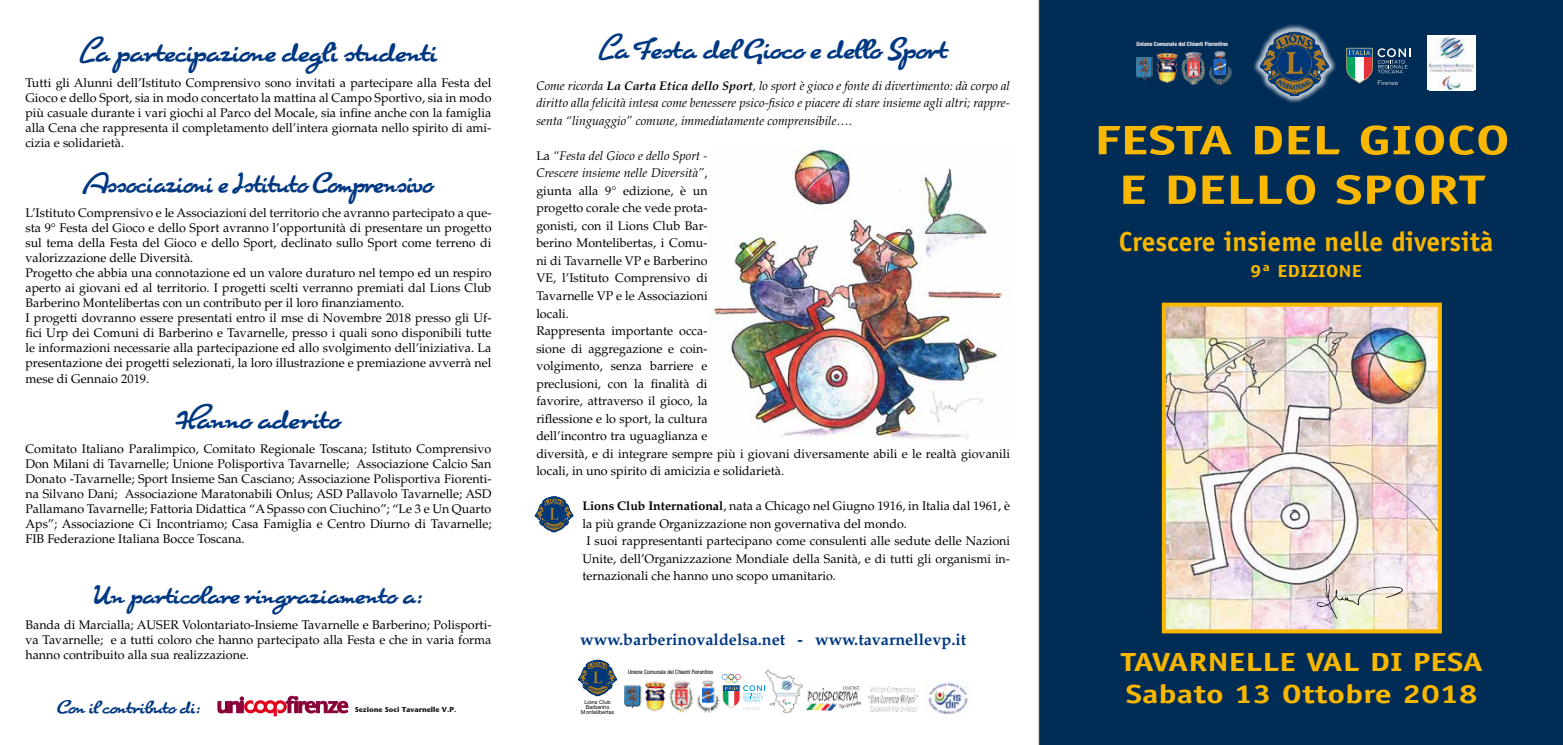
<style>
.page{position:relative;width:1563px;height:745px;background:#fff}
.page>*{position:absolute;margin:0;border:0;box-sizing:border-box;transform-origin:0 0}
.t1{font:700 41.25px/49.5px "Officina Sans";color:#fab700;text-align:center;scale:1.4 1}
.t2{font:700 27.5px "Officina Sans";color:#fab700}
.t3{font:700 26.25px/31.5px "Officina Sans";color:#fab700;scale:1.3 1}
.t4{font:25px "Cuisine";color:#003882}
.t5{font:25px "Cuisine";color:#003882;scale:.9 1}
.t6{font:22.5px "Cuisine";color:#003882}
.t7{font:700 17.5px "Officina Sans";color:#fab700;scale:1.2 1}
.t8{font:16.38px "Cuisine";color:#003882}
.t9{font:700 16.25px "Palatino";color:#003882}
.t10{font:12.5px/15px "Palatino";color:#000;text-align:justify}
.t11{font:italic 12.5px/17.5px "Palatino";color:#000;text-align:justify}
.t12{font:700 7.12px "Stone Sans";color:#1b171b}
.t13{font:6.38px "Avenir";color:#d9dadb}
.t14{font:700 condensed 5.88px "Helvetica Neue";color:#fff}
.t15{font:condensed 5.88px "Helvetica Neue";color:#000}
.t16{font:5.5px/5.5px "Helvetica Neue";color:#000;text-align:center}
.s1{font-weight:700}
.s2{font-style:italic}
</style>
<div class="page">
<div style="left:1038px;top:0;width:525px;height:744px;background:#002c55"></div>
<img style="left:1167px;top:307px;width:270px;height:321px">
<div style="left:1162px;top:302px;width:280px;height:331px;border:4px solid #fab700"></div>
<img style="left:1310px;top:577px;width:110px;height:47px">
<img style="left:711px;top:146px;width:298px;height:293px">
<svg style="left:535px;top:496px;width:38px;height:37px"></svg>
<svg style="left:218px;top:695px;width:130px;height:20px"></svg>
<img style="left:1136px;top:52px;width:95px;height:32px">
<div style="left:1252px;top:24px;width:85px;height:80px;background:#fff;opacity:.75"></div>
<svg style="left:1259px;top:31px;width:70px;height:80px;background:#3a5368"></svg>
<svg style="left:1346px;top:48px;width:65px;height:35px;background:#476379"></svg>
<div style="left:1427px;top:35px;width:48px;height:55px;background:#fff"></div>
<img style="left:1430px;top:37px;width:44px;height:53px">
<svg style="left:722px;top:674px;width:43px;height:33px"></svg>
<img style="left:806px;top:686px;width:54px;height:24px">
<img style="left:868px;top:686px;width:49px;height:24px">
<img style="left:624px;top:680px;width:95px;height:32px">
<svg style="left:578px;top:659px;width:39px;height:38px"></svg>
<img style="left:765px;top:670px;width:38px;height:42px">
<img style="left:925px;top:681px;width:43px;height:33px">
<h3 class="t4" style="left:80px;top:38px;width:359px">La partecipazione degli studenti</h3>
<p class="t10" style="left:25px;top:75px;width:467px">Tutti gli Alunni dell’Istituto Comprensivo sono invitati a partecipare alla Festa del Gioco e dello Sport, sia in modo concertato la mattina al Campo Sportivo, sia in modo più casuale durante i vari giochi al Parco del Mocale, sia infine anche con la famiglia alla Cena che rappresenta il completamento dell’intera giornata nello spirito di ami&shy;cizia e solidarietà.</p>
<h3 class="t5" style="left:84px;top:168px;width:389px">Associazioni e Istituto Comprensivo</h3>
<p class="t10" style="left:25px;top:206px;width:468px;text-align:left">L’Istituto Comprensivo e le Associazioni del territorio che avranno partecipato a que&shy;sta 9° Festa del Gioco e dello Sport avranno l’opportunità di presentare un progetto sul tema della Festa del Gioco e dello Sport, declinato sullo Sport come terreno di valorizzazione delle Diversità.<br>Progetto che abbia una connotazione ed un valore duraturo nel tempo ed un respiro aperto ai giovani ed al territorio. I progetti scelti verranno premiati dal Lions Club Barberino Montelibertas con un contributo per il loro finanziamento.<br>I progetti dovranno essere presentati entro il mse di Novembre 2018 presso gli Uf&shy;fici Urp dei Comuni di Barberino e Tavarnelle, presso i quali sono disponibili tutte le informazioni necessarie alla partecipazione ed allo svolgimento dell’iniziativa. La presentazione dei progetti selezionati, la loro illustrazione e premiazione avverrà nel mese di Gennaio 2019.</p>
<h3 class="t4" style="left:177px;top:404px;width:164px">Hanno aderito</h3>
<p class="t10" style="left:25px;top:441px;width:467px">Comitato Italiano Paralimpico, Comitato Regionale Toscana; Istituto Comprensivo Don Milani di Tavarnelle; Unione Polisportiva Tavarnelle; Associazione Calcio San Donato -Tavarnelle; Sport Insieme San Casciano; Associazione Polisportiva Fiorenti&shy;na Silvano Dani; Associazione Maratonabili Onlus; ASD Pallavolo Tavarnelle; ASD Pallamano Tavarnelle; Fattoria Didattica “A Spasso con Ciuchino”; “Le 3 e Un Quarto Aps”; Associazione Ci Incontriamo; Casa Famiglia e Centro Diurno di Tavarnelle; FIB Federazione Italiana Bocce Toscana.</p>
<h3 class="t6" style="left:95px;top:582px;width:329px">Un particolare ringraziamento a:</h3>
<p class="t10" style="left:25px;top:617px;width:467px">Banda di Marcialla; AUSER Volontariato-Insieme Tavarnelle e Barberino; Polisporti&shy;va Tavarnelle; e a tutti coloro che hanno partecipato alla Festa e che in varia forma hanno contribuito alla sua realizzazione.</p>
<h3 class="t8" style="left:58px;top:697px;width:144px">Con il contributo di:</h3>
<p class="t12" style="left:355px;top:705px;width:103px">Sezione Soci Tavarnelle V.P.</p>
<h3 class="t4" style="left:599px;top:35px;width:350px">La Festa del Gioco e dello Sport</h3>
<p class="t11" style="left:536px;top:77px;width:475px">Come ricorda <span class="s1">La Carta Etica dello Sport</span>, lo sport è gioco e fonte di divertimento: dà corpo al diritto alla felicità intesa come benessere psico-fisico e piacere di stare insieme agli altri; rappre&shy;senta “linguaggio” comune, immediatamente comprensibile….</p>
<p class="t10" style="left:536px;top:147px;width:475px;line-height:17.5px;text-align:left">La <span class="s2">“Festa del Gioco e dello Sport -<br>Crescere insieme nelle Diversità”</span>,<br>giunta alla 9° edizione, è un<br>progetto corale che vede prota-<br>gonisti, con il Lions Club Bar-<br>berino Montelibertas, i Comu-<br>ni di Tavarnelle VP e Barberino<br>VE, l’Istituto Comprensivo di<br>Tavarnelle VP e le Associazioni<br>locali.<br>Rappresenta importante occa-<br>sione di aggregazione e coin-<br>volgimento, senza barriere e<br>preclusioni, con la finalità di<br>favorire, attraverso il gioco, la<br>riflessione e lo sport, la cultura<br>dell’incontro tra uguaglianza e<br>diversità, e di integrare sempre più i giovani diversamente abili e le realtà giovanili locali, in uno spirito di amicizia e solidarietà.</p>
<p class="t10" style="left:582px;top:498px;width:429px"><span class="s1">Lions Club International</span>, nata a Chicago nel Giugno 1916, in Italia dal 1961, è</p>
<p class="t10" style="left:582px;top:516px;width:326px">la più grande Organizzazione non governativa del mondo.</p>
<p class="t10" style="left:586px;top:533px;width:425px">I suoi rappresentanti partecipano come consulenti alle sedute delle Nazioni</p>
<p class="t10" style="left:582px;top:551px;width:429px">Unite, dell’Organizzazione Mondiale della Sanità, e di tutti gli organismi in-</p>
<p class="t10" style="left:582px;top:568px;width:255px">ternazionali che hanno uno scopo umanitario.</p>
<h3 class="t9" style="left:580px;top:630px;width:388px">www.barberinovaldelsa.net - www.tavarnellevp.it</h3>
<p class="t16" style="left:581px;top:698px;width:35px">Lions Club<br>Barberino<br>Montelibertas</p>
<p class="t15" style="left:628px;top:667px;width:86px">Unione Comunale del Chianti Fiorentino</p>
<p class="t14" style="left:1136px;top:41px;width:93px">Unione Comunale del Chianti Fiorentino</p>
<p class="t13" style="left:1377px;top:78px;width:22px">Firenze</p>
<h1 class="t1" style="left:1094px;top:115px;width:299px">FESTA DEL GIOCO<br>E DELLO SPORT</h1>
<h2 class="t2" style="left:1119px;top:224px;width:376px">Crescere insieme nelle diversità</h2>
<h3 class="t7" style="left:1250px;top:260px;width:94px">9ª EDIZIONE</h3>
<h3 class="t3" style="left:1120px;top:646px;width:280px">TAVARNELLE VAL DI PESA<br>Sabato 13 Ottobre 2018</h3>
</div>
